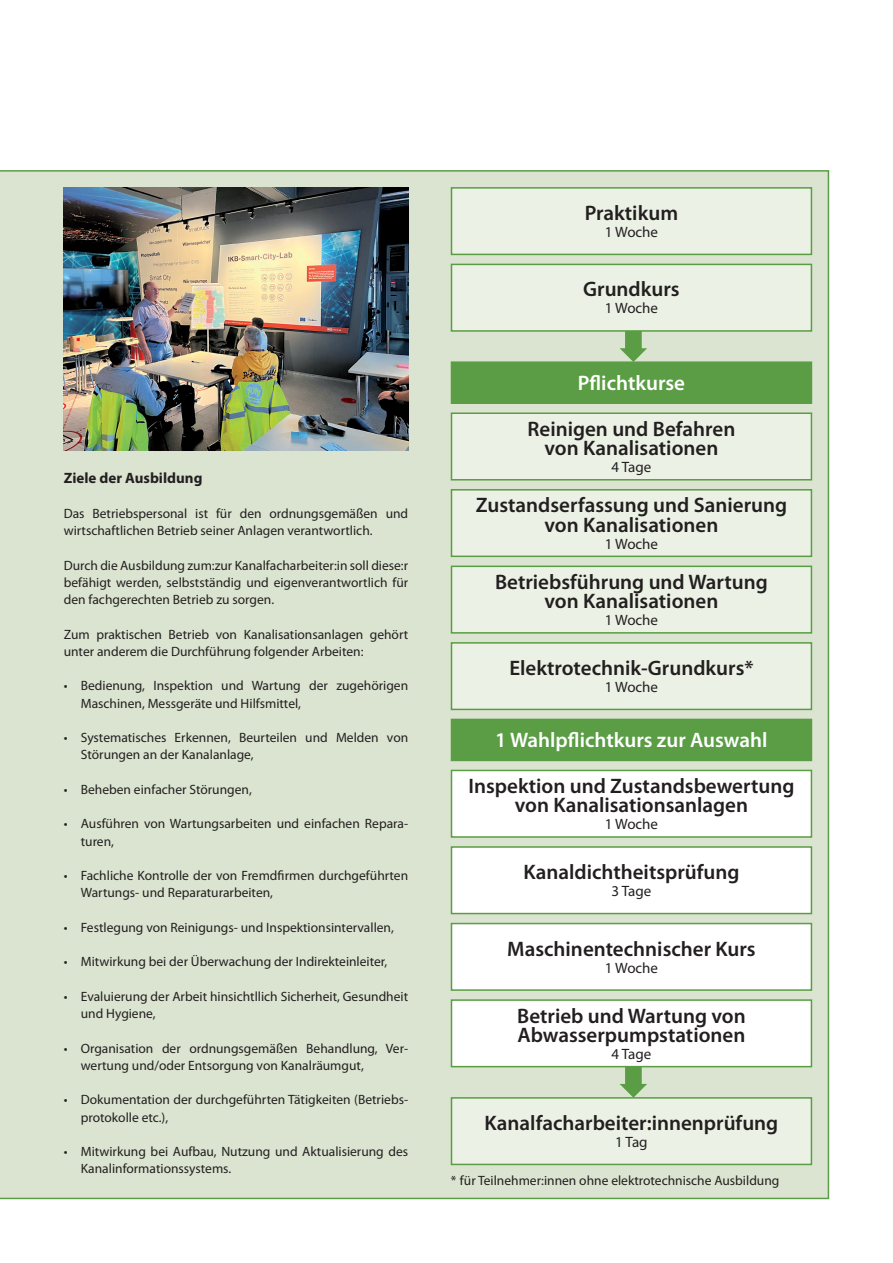
<style>
.page{position:relative;width:893px;height:1263px;background:#fff}
.page>*{position:absolute;margin:0;border:0;box-sizing:border-box;transform-origin:0 0}
.t1{font:600 21px/19.5px "Myriad Pro";color:#231f20;text-align:center}
.t2{font:600 21px "Myriad Pro";color:#fff}
.t3{font:15px "Myriad Pro";color:#231f20}
.t4{font:700 15px "Myriad Pro";color:#231f20}
.t5{font:13.5px/17.2px "Myriad Pro";color:#231f20}
</style>
<div class="page">
<div style="left:0;top:170px;width:829px;height:1029px;background:#dae4d0"></div>
<div style="left:451px;top:1097px;width:361px;height:68px;background:#ebf1e5;border:2px solid #5a9d44"></div>
<div style="left:451px;top:187px;width:361px;height:68px;background:#ebf1e5;border:2px solid #5a9d44"></div>
<div style="left:451px;top:264px;width:361px;height:68px;background:#ebf1e5;border:2px solid #5a9d44"></div>
<div style="left:451px;top:412px;width:361px;height:68px;background:#ebf1e5;border:2px solid #5a9d44"></div>
<div style="left:451px;top:489px;width:361px;height:68px;background:#ebf1e5;border:2px solid #5a9d44"></div>
<div style="left:451px;top:566px;width:361px;height:68px;background:#ebf1e5;border:2px solid #5a9d44"></div>
<div style="left:451px;top:642px;width:361px;height:68px;background:#ebf1e5;border:2px solid #5a9d44"></div>
<div style="left:451px;top:770px;width:361px;height:68px;background:#fff;border:2px solid #5a9d44"></div>
<div style="left:451px;top:846px;width:361px;height:68px;background:#fff;border:2px solid #5a9d44"></div>
<div style="left:451px;top:923px;width:361px;height:68px;background:#fff;border:2px solid #5a9d44"></div>
<div style="left:451px;top:999px;width:361px;height:68px;background:#fff;border:2px solid #5a9d44"></div>
<div style="left:451px;top:361px;width:361px;height:43px;background:#5a9d44;border:2px solid #5a9d44"></div>
<div style="left:451px;top:719px;width:361px;height:42px;background:#5a9d44"></div>
<img style="left:64px;top:187px;width:344px;height:264px">
<svg style="left:620px;top:1064px;width:28px;height:34px"></svg>
<svg style="left:620px;top:329px;width:28px;height:33px"></svg>
<p class="t4" style="left:64px;top:470px;width:140px">Ziele der Ausbildung</p>
<p class="t5" style="left:64px;top:505px;width:346px">Das Betriebspersonal ist für den ordnungsgemäßen und wirtschaftlichen Betrieb seiner Anlagen verantwortlich.</p>
<p class="t5" style="left:64px;top:557px;width:346px;text-align:justify">Durch die Ausbildung zum:zur Kanalfacharbeiter:in soll diese:r befähigt werden, selbstständig und eigenverantwortlich für den fachgerechten Betrieb zu sorgen.</p>
<p class="t5" style="left:64px;top:626px;width:346px">Zum praktischen Betrieb von Kanalisationsanlagen gehört unter anderem die Durchführung folgender Arbeiten:</p>
<p class="t5" style="left:81px;top:677px;width:329px;text-indent:-17px">• Bedienung, Inspektion und Wartung der zugehörigen<br>Maschinen, Messgeräte und Hilfsmittel,</p>
<p class="t5" style="left:81px;top:729px;width:329px;text-indent:-17px">• Systematisches Erkennen, Beurteilen und Melden von<br>Störungen an der Kanalanlage,</p>
<p class="t5" style="left:64px;top:781px;width:190px">• Beheben einfacher Störungen,</p>
<p class="t5" style="left:81px;top:815px;width:328px;text-indent:-17px">• Ausführen von Wartungsarbeiten und einfachen Repara&shy;turen,</p>
<p class="t5" style="left:81px;top:867px;width:329px;text-indent:-17px">• Fachliche Kontrolle der von Fremdfirmen durchgeführten<br>Wartungs- und Reparaturarbeiten,</p>
<p class="t5" style="left:64px;top:919px;width:332px">• Festlegung von Reinigungs- und Inspektionsintervallen,</p>
<p class="t5" style="left:64px;top:953px;width:325px">• Mitwirkung bei der Überwachung der Indirekteinleiter,</p>
<p class="t5" style="left:81px;top:988px;width:329px;text-indent:-17px">• Evaluierung der Arbeit hinsichtllich Sicherheit, Gesundheit und Hygiene,</p>
<p class="t5" style="left:81px;top:1040px;width:328px;text-indent:-17px">• Organisation der ordnungsgemäßen Behandlung, Ver&shy;wertung und/oder Entsorgung von Kanalräumgut,</p>
<p class="t5" style="left:81px;top:1091px;width:328px;text-indent:-17px">• Dokumentation der durchgeführten Tätigkeiten (Betriebs&shy;protokolle etc.),</p>
<p class="t5" style="left:81px;top:1143px;width:329px;text-indent:-17px">• Mitwirkung bei Aufbau, Nutzung und Aktualisierung des<br>Kanalinformationssystems.</p>
<h1 class="t1" style="left:585px;top:203px;width:95px">Praktikum</h1>
<p class="t3" style="left:605px;top:224px;width:55px">1 Woche</p>
<h1 class="t1" style="left:583px;top:280px;width:98px">Grundkurs</h1>
<p class="t3" style="left:605px;top:300px;width:55px">1 Woche</p>
<h1 class="t2" style="left:578px;top:371px;width:109px">Pflichtkurse</h1>
<h1 class="t1" style="left:528px;top:419px;width:209px">Reinigen und Befahren von Kanalisationen</h1>
<p class="t3" style="left:611px;top:459px;width:41px">4 Tage</p>
<h1 class="t1" style="left:476px;top:496px;width:313px">Zustandserfassung und Sanierung von Kanalisationen</h1>
<p class="t3" style="left:605px;top:535px;width:55px">1 Woche</p>
<h1 class="t1" style="left:495px;top:572px;width:274px">Betriebsführung und Wartung von Kanalisationen</h1>
<p class="t3" style="left:605px;top:612px;width:55px">1 Woche</p>
<h1 class="t1" style="left:509px;top:658px;width:246px">Elektrotechnik-Grundkurs*</h1>
<p class="t3" style="left:605px;top:679px;width:55px">1 Woche</p>
<h1 class="t2" style="left:495px;top:728px;width:274px">1 Wahlpflichtkurs zur Auswahl</h1>
<h1 class="t1" style="left:468px;top:776px;width:327px">Inspektion und Zustandsbewertung von Kanalisationsanlagen</h1>
<p class="t3" style="left:605px;top:816px;width:55px">1 Woche</p>
<h1 class="t1" style="left:523px;top:862px;width:218px">Kanaldichtheitsprüfung</h1>
<p class="t3" style="left:611px;top:883px;width:41px">3 Tage</p>
<h1 class="t1" style="left:507px;top:939px;width:250px">Maschinentechnischer Kurs</h1>
<p class="t3" style="left:605px;top:959px;width:55px">1 Woche</p>
<h1 class="t1" style="left:517px;top:1006px;width:230px;text-align:left">Betrieb und Wartung von<br>Abwasserpumpstationen</h1>
<p class="t3" style="left:611px;top:1046px;width:41px">4 Tage</p>
<h1 class="t1" style="left:485px;top:1113px;width:295px">Kanalfacharbeiter:innenprüfung</h1>
<p class="t3" style="left:615px;top:1134px;width:34px">1 Tag</p>
<p class="t5" style="left:451px;top:1172px;width:330px">* für Teilnehmer:innen ohne elektrotechnische Ausbildung</p>
</div>
